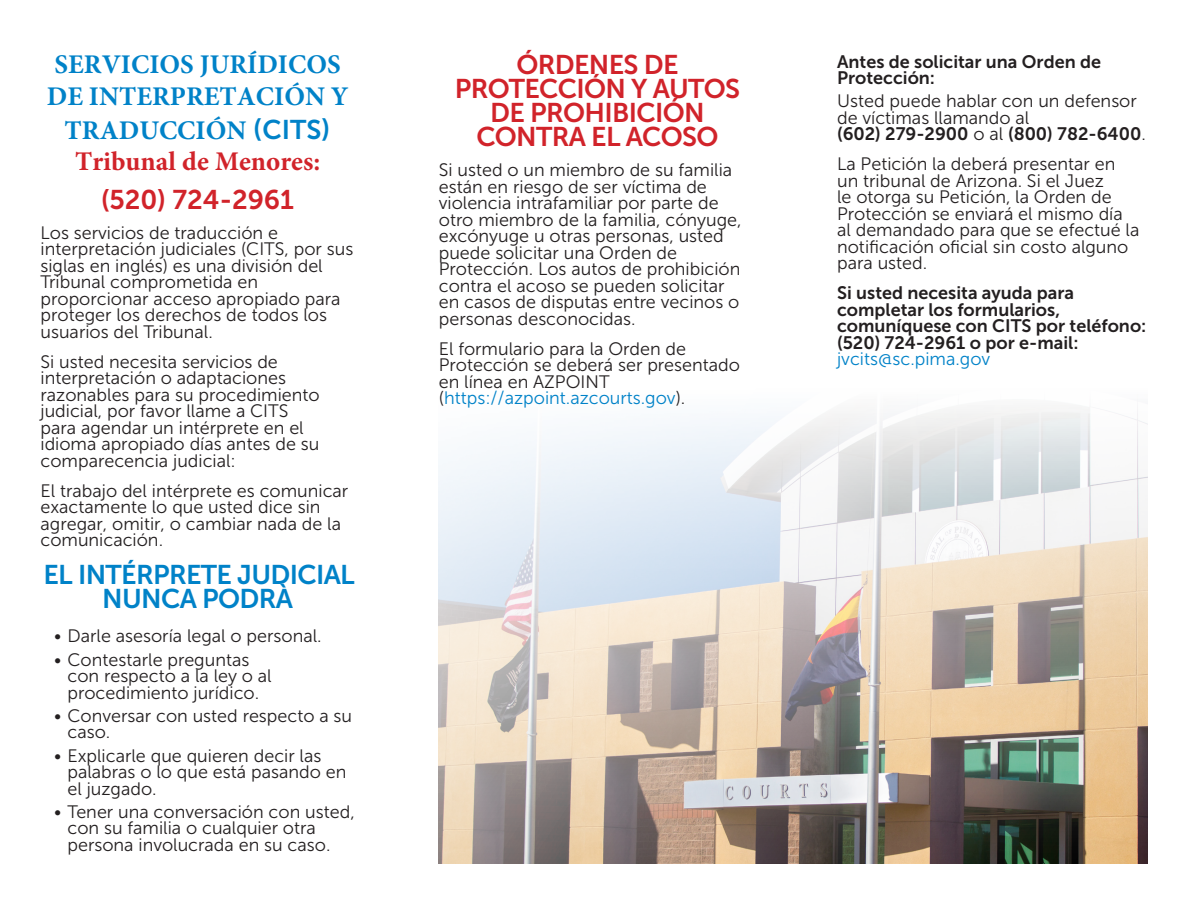
<style>
.page{position:relative;width:1188px;height:918px;background:#fff}
.page>*{position:absolute;margin:0;border:0;box-sizing:border-box;transform-origin:0 0}
.t1{font:700 27px/33.3px "Minion Pro";color:#0082c8;text-align:center}
.t2{font:27px/24px "Museo Sans 700";letter-spacing:-.025em;color:#d1232a;text-align:center}
.t3{font:27px/24px "Museo Sans 700";letter-spacing:-.025em;color:#0082c8;text-align:center}
.t4{font:700 27px "Minion Pro";color:#d1232a}
.t5{font:27px "Museo Sans 700";color:#d1232a}
.t6{font:18px/16.5px "Museo Sans 300";color:#231f20}
.t7{font:18px/16.5px "Museo Sans 700";color:#231f20}
.t8{font:18px "Museo Sans 300";color:#0082c8}
.s1{font-family:"Museo Sans 700";font-weight:400}
.s2{color:#0082c8}
.s3{font-family:"Museo Sans 300"}
</style>
<div class="page">
<img style="left:439px;top:409px;width:708px;height:455px">
<h1 class="t1" style="left:47px;top:47px;width:303px">SERVICIOS JURÍDICOS<br>DE INTERPRETACIÓN Y<br>TRADUCCIÓN <span class="s1">(CITS)</span></h1>
<h1 class="t4" style="left:75px;top:142px;width:247px">Tribunal de Menores:</h1>
<h1 class="t5" style="left:101px;top:184px;width:194px">(520) 724-2961</h1>
<p class="t6" style="left:40px;top:224px;width:314px">Los servicios de traducción e interpretación judiciales (CITS, por sus siglas en inglés) es una división del<br>Tribunal comprometida en proporcionar acceso apropiado para proteger los derechos de todos los usuarios del Tribunal.</p>
<p class="t6" style="left:40px;top:353px;width:281px">Si usted necesita servicios de interpretación o adaptaciones razonables para su procedimiento judicial, por favor llame a CITS para agendar un intérprete en el idioma apropiado días antes de su comparecencia judicial:</p>
<p class="t6" style="left:40px;top:482px;width:309px">El trabajo del intérprete es comunicar exactamente lo que usted dice sin agregar, omitir, o cambiar nada de la comunicación.</p>
<h1 class="t3" style="left:43px;top:562px;width:313px">EL INTÉRPRETE JUDICIAL<br>NUNCA PODRÀ</h1>
<p class="t6" style="left:54px;top:628px;width:269px">• Darle asesoría legal o personal.</p>
<p class="t6" style="left:68px;top:651px;width:206px;text-indent:-14px">• Contestarle preguntas con respecto a la ley o al procedimiento jurídico.</p>
<p class="t6" style="left:68px;top:708px;width:286px;text-indent:-14px">• Conversar con usted respecto a su caso.</p>
<p class="t6" style="left:68px;top:747px;width:280px;text-indent:-14px">• Explicarle que quieren decir las palabras o lo que está pasando en el juzgado.</p>
<p class="t6" style="left:68px;top:804px;width:289px;text-indent:-14px">• Tener una conversación con usted, con su familia o cualquier otra persona involucrada en su caso.</p>
<h1 class="t2" style="left:455px;top:53px;width:287px">ÓRDENES DE<br>PROTECCIÓN Y AUTOS<br>DE PROHIBICIÓN<br>CONTRA EL ACOSO</h1>
<p class="t6" style="left:439px;top:162px;width:304px">Si usted o un miembro de su familia están en riesgo de ser víctima de violencia intrafamiliar por parte de otro miembro de la familia, cónyuge, excónyuge u otras personas, usted puede solicitar una Orden de Protección. Los autos de prohibición contra el acoso se pueden solicitar en casos de disputas entre vecinos o personas desconocidas.</p>
<p class="t6" style="left:439px;top:341px;width:303px">El formulario para la Orden de<br>Protección se deberá ser presentado en línea en AZPOINT (<span class="s2">https://azpoint.azcourts.gov</span>).</p>
<p class="t7" style="left:837px;top:53px;width:265px">Antes de solicitar una Orden de<br>Protección:</p>
<p class="t6" style="left:837px;top:93px;width:301px">Usted puede hablar con un defensor de víctimas llamando al</p>
<p class="t7" style="left:837px;top:126px;width:310px">(602) 279-2900 <span class="s3">o al</span> (800) 782-6400<span class="s3">.</span></p>
<p class="t6" style="left:837px;top:156px;width:304px">La Petición la deberá presentar en un tribunal de Arizona. Si el Juez<br>le otorga su Petición, la Orden de<br>Protección se enviará el mismo día al demandado para que se efectué la notificación oficial sin costo alguno para usted.</p>
<p class="t7" style="left:837px;top:285px;width:311px">Si usted necesita ayuda para completar los formularios, comuníquese con CITS por teléfono: (520) 724-2961 o por e-mail:</p>
<p class="t8" style="left:837px;top:350px;width:155px">jvcits@sc.pima.gov</p>
</div>
